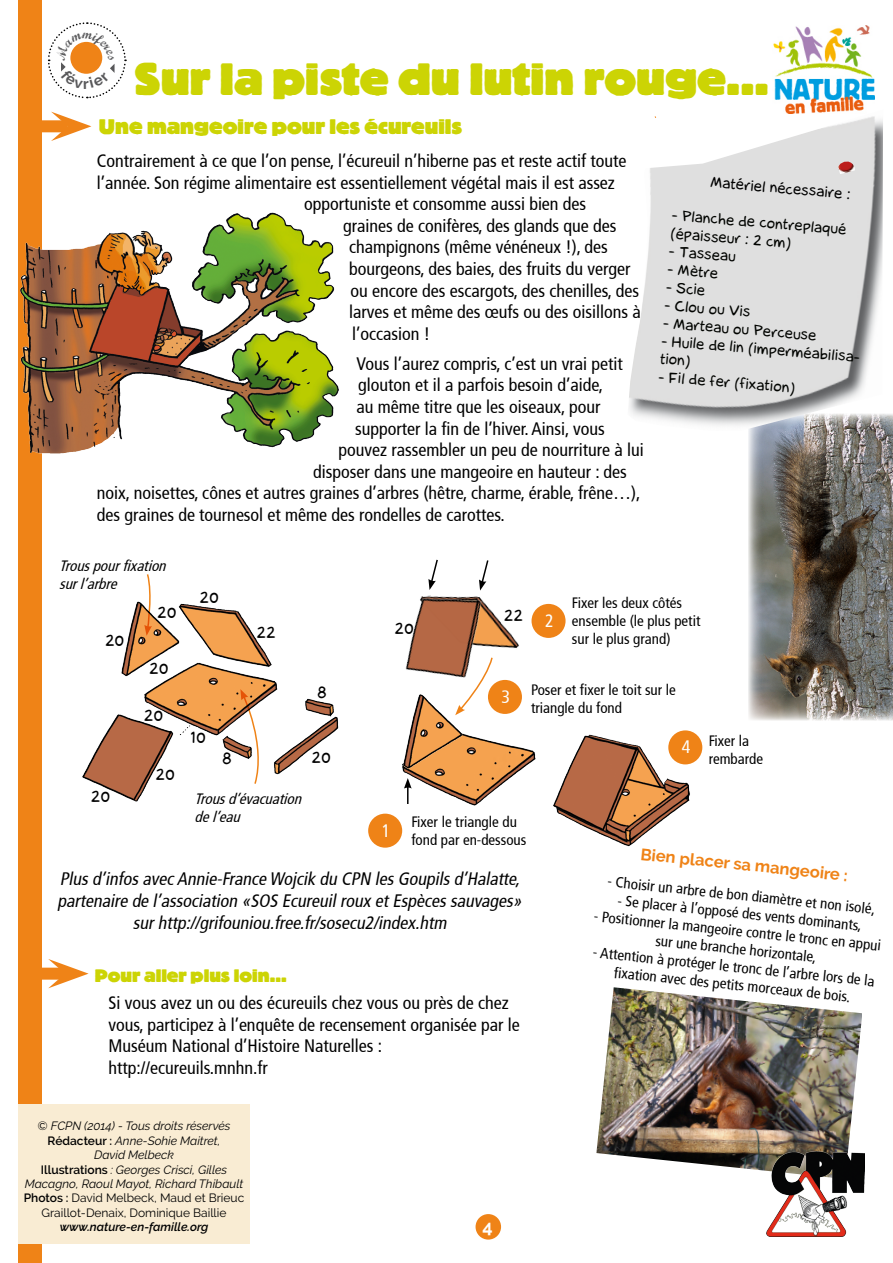
<style>
.page{position:relative;width:893px;height:1263px;background:#fff}
.page>*{position:absolute;margin:0;border:0;box-sizing:border-box;transform-origin:0 0}
.t1{font:800 45px "Block BE";color:#ccd404}
.t2{font:800 21px "Block BE";color:#ccd404}
.t3{font:condensed 18px/21.6px "Frutiger";color:#000}
.t4{font:italic condensed 18px/21.6px "Frutiger";color:#000;text-align:center}
.t5{font:800 18px "Block BE";color:#ccd404}
.t6{font:condensed 18px "Frutiger";color:#fcfefe}
.t7{font:700 18px "Raleway";color:#fff}
.t8{font:16.5px "la Cartoonerie";color:#000}
.t9{font:700 16.5px "Raleway";color:#ef8317}
.t10{font:condensed 15px/18px "Frutiger";color:#000}
.t11{font:15px/18.1px "la Cartoonerie";color:#010300}
.t12{font:italic condensed 15px/18px "Frutiger";color:#000}
.t13{font:15px "la Cartoonerie";color:#000}
.t14{font:italic 12px/14.4px "Raleway";color:#000;text-align:center}
.t15{font:italic 600 12px "Raleway";color:#000}
.s1{font-size:18px;color:#fcfefe}
.s2{font-weight:600;font-style:normal}
.s3{font-style:normal}
</style>
<div class="page">
<div style="left:18px;top:0;width:24px;height:1263px;background:#ef8317"></div>
<img style="left:773px;top:26px;width:102px;height:84px">
<img style="left:748px;top:414px;width:145px;height:306px">
<img style="left:629px;top:110px;width:254px;height:321px">
<img style="left:838px;top:162px;width:17px;height:12px">
<svg style="left:653px;top:115px;width:5px;height:4px"></svg>
<div style="left:41px;top:120px;width:27px;height:12px;background:#ef8317"></div>
<svg style="left:51px;top:112px;width:40px;height:29px"></svg>
<div style="left:39px;top:968px;width:26px;height:12px;background:#ef8317"></div>
<svg style="left:48px;top:959px;width:41px;height:29px"></svg>
<img style="left:596px;top:987px;width:266px;height:184px">
<img style="left:20px;top:212px;width:319px;height:242px">
<img style="left:553px;top:733px;width:148px;height:114px">
<img style="left:402px;top:733px;width:134px;height:73px">
<svg style="left:404px;top:778px;width:8px;height:26px"></svg>
<div style="left:368px;top:814px;width:34px;height:34px;background:#ef8317;border-radius:50%"></div>
<div style="left:531px;top:604px;width:35px;height:34px;background:#ef8317;border-radius:50%"></div>
<img style="left:402px;top:694px;width:61px;height:76px">
<img style="left:502px;top:624px;width:17px;height:24px">
<img style="left:405px;top:590px;width:97px;height:94px">
<div style="left:488px;top:680px;width:34px;height:34px;background:#ef8317;border-radius:50%"></div>
<svg style="left:455px;top:656px;width:39px;height:59px"></svg>
<div style="left:668px;top:730px;width:34px;height:34px;background:#ef8317;border-radius:50%"></div>
<svg style="left:428px;top:559px;width:10px;height:31px"></svg>
<svg style="left:479px;top:560px;width:10px;height:30px"></svg>
<img style="left:82px;top:601px;width:257px;height:201px">
<svg style="left:240px;top:689px;width:26px;height:96px"></svg>
<svg style="left:144px;top:574px;width:9px;height:62px"></svg>
<img style="left:766px;top:1151px;width:99px;height:85px">
<div style="left:476px;top:1214px;width:25px;height:25px;background:#ef8317;border-radius:50%"></div>
<div style="left:18px;top:1104px;width:231px;height:140px;background:#f9ecd3"></div>
<svg style="left:48px;top:22px;width:79px;height:77px"></svg>
<h1 class="t1" style="left:135px;top:54px;width:635px">Sur la piste du lutin rouge...</h1>
<p class="t2" style="left:99px;top:115px;width:365px">Une mangeoire pour les écureuils</p>
<p class="t3" style="left:97px;top:150px;width:531px">Contrairement à ce que l’on pense, l’écureuil n’hiberne pas et reste actif toute</p>
<p class="t3" style="left:97px;top:172px;width:520px">l’année. Son régime alimentaire est essentiellement végétal mais il est assez</p>
<p class="t3" style="left:304px;top:193px;width:284px">opportuniste et consomme aussi bien des</p>
<p class="t3" style="left:343px;top:215px;width:275px">graines de conifères, des glands que des</p>
<p class="t3" style="left:349px;top:236px;width:260px">champignons (même vénéneux !), des</p>
<p class="t3" style="left:349px;top:258px;width:283px">bourgeons, des baies, des fruits du verger</p>
<p class="t3" style="left:351px;top:280px;width:290px">ou encore des escargots, des chenilles, des</p>
<p class="t3" style="left:349px;top:301px;width:293px">larves et même des œufs ou des oisillons à</p>
<p class="t3" style="left:352px;top:323px;width:79px">l’occasion !</p>
<p class="t3" style="left:357px;top:353px;width:268px">Vous l’aurez compris, c’est un vrai petit</p>
<p class="t3" style="left:358px;top:375px;width:247px">glouton et il a parfois besoin d’aide,</p>
<p class="t3" style="left:357px;top:396px;width:245px">au même titre que les oiseaux, pour</p>
<p class="t3" style="left:355px;top:418px;width:251px">supporter la fin de l’hiver. Ainsi, vous</p>
<p class="t3" style="left:339px;top:439px;width:307px">pouvez rassembler un peu de nourriture à lui</p>
<p class="t3" style="left:313px;top:461px;width:315px">disposer dans une mangeoire en hauteur : des</p>
<p class="t3" style="left:97px;top:483px;width:545px">noix, noisettes, cônes et autres graines d’arbres (hêtre, charme, érable, frêne…),</p>
<p class="t3" style="left:97px;top:504px;width:409px">des graines de tournesol et même des rondelles de carottes.</p>
<p class="t12" style="left:59px;top:557px;width:113px">Trouspourfixation surl’arbre</p>
<p class="t13" style="left:711px;top:174px;width:143px;rotate:5deg">Matériel nécessaire :</p>
<p class="t11" style="left:673px;top:206px;width:176px;rotate:5deg">- Planche de contreplaqué (épaisseur : 2 cm)</p>
<p class="t11" style="left:670px;top:242px;width:68px;rotate:5deg">- Tasseau</p>
<p class="t11" style="left:668px;top:260px;width:52px;rotate:5deg">- Mètre</p>
<p class="t11" style="left:667px;top:278px;width:41px;rotate:5deg">- Scie</p>
<p class="t11" style="left:665px;top:296px;width:88px;rotate:5deg">- Clou ou Vis</p>
<p class="t11" style="left:664px;top:314px;width:155px;rotate:5deg">- Marteau ou Perceuse</p>
<p class="t11" style="left:662px;top:332px;width:200px;rotate:5deg">- Huile de lin (imperméabilisa&shy;tion)</p>
<p class="t11" style="left:659px;top:368px;width:139px;rotate:5deg">- Fil de fer (fixation)</p>
<p class="t8" style="left:105px;top:632px;width:21px">20</p>
<p class="t8" style="left:157px;top:604px;width:21px">20</p>
<p class="t8" style="left:149px;top:660px;width:21px">20</p>
<p class="t8" style="left:144px;top:707px;width:21px">20</p>
<p class="t8" style="left:156px;top:766px;width:21px">20</p>
<p class="t8" style="left:200px;top:589px;width:21px">20</p>
<p class="t8" style="left:190px;top:729px;width:18px">10</p>
<p class="t8" style="left:256px;top:623px;width:21px">22</p>
<p class="t8" style="left:317px;top:684px;width:11px">8</p>
<p class="t8" style="left:222px;top:750px;width:11px">8</p>
<p class="t8" style="left:312px;top:749px;width:21px">20</p>
<p class="t8" style="left:394px;top:620px;width:21px">20</p>
<p class="t8" style="left:504px;top:607px;width:21px">22</p>
<p class="t6" style="left:545px;top:610px;width:10px">2</p>
<p class="t10" style="left:572px;top:594px;width:130px">Fixer les deux côtés ensemble (le plus petit sur le plus grand)</p>
<p class="t10" style="left:531px;top:681px;width:146px;text-indent:-30px"><span class="s1">3</span> Poser et fixer le toit sur le triangle du fond</p>
<p class="t10" style="left:709px;top:732px;width:56px;text-indent:-27px"><span class="s1">4</span> Fixer la rembarde</p>
<p class="t8" style="left:91px;top:788px;width:21px">20</p>
<p class="t12" style="left:195px;top:790px;width:113px">Trousd’évacuation del’eau</p>
<p class="t6" style="left:382px;top:820px;width:10px">1</p>
<p class="t10" style="left:411px;top:813px;width:116px">Fixer le triangle du fond par en-dessous</p>
<p class="t4" style="left:57px;top:868px;width:470px">Plusd’infosavec Annie-France Wojcik du CPN lesGoupilsd’Halatte, partenaire de l’association «SOS Ecureuilroux etEspècessauvages» surhttp://grifouniou.free.fr/sosecu2/index.htm</p>
<p class="t5" style="left:95px;top:965px;width:193px">Pour aller plus loin...</p>
<p class="t3" style="left:108px;top:992px;width:413px">Si vous avez un ou des écureuils chez vous ou près de chez vous, participez à l’enquête de recensement organisée par le Muséum National d’Histoire Naturelles : http://ecureuils.mnhn.fr</p>
<p class="t14" style="left:24px;top:1119px;width:222px">© FCPN (2014) - Tous droits réservés <span class="s2">Rédacteur :</span> Anne-Sohie Maitret,<br>David Melbeck<br><span class="s2">Illustrations</span> : Georges Crisci, Gilles Macagno, Raoul Mayot, Richard Thibault <span class="s2">Photos :</span> <span class="s3">David Melbeck, Maud et Brieuc Graillot-Denaix, Dominique Baillie</span></p>
<p class="t15" style="left:60px;top:1220px;width:150px">www.nature-en-famille.org</p>
<p class="t7" style="left:482px;top:1216px;width:12px">4</p>
<p class="t9" style="left:642px;top:844px;width:210px;rotate:6deg">Bien placer sa mangeoire :</p>
<p class="t10" style="left:609px;top:872px;width:270px;rotate:6deg">- Choisir un arbre de bon diamètre et non isolé,</p>
<p class="t10" style="left:619px;top:891px;width:247px;rotate:6deg">- Se placer à l’opposé des vents dominants,</p>
<p class="t10" style="left:595px;top:907px;width:290px;text-align:center;rotate:6deg">- Positionner la mangeoire contre le tronc en appui sur une branche horizontale,</p>
<p class="t10" style="left:594px;top:943px;width:284px;text-align:center;rotate:6deg">- Attention à protéger le tronc de l’arbre lors de la fixation avec des petits morceaux de bois.</p>
</div>
